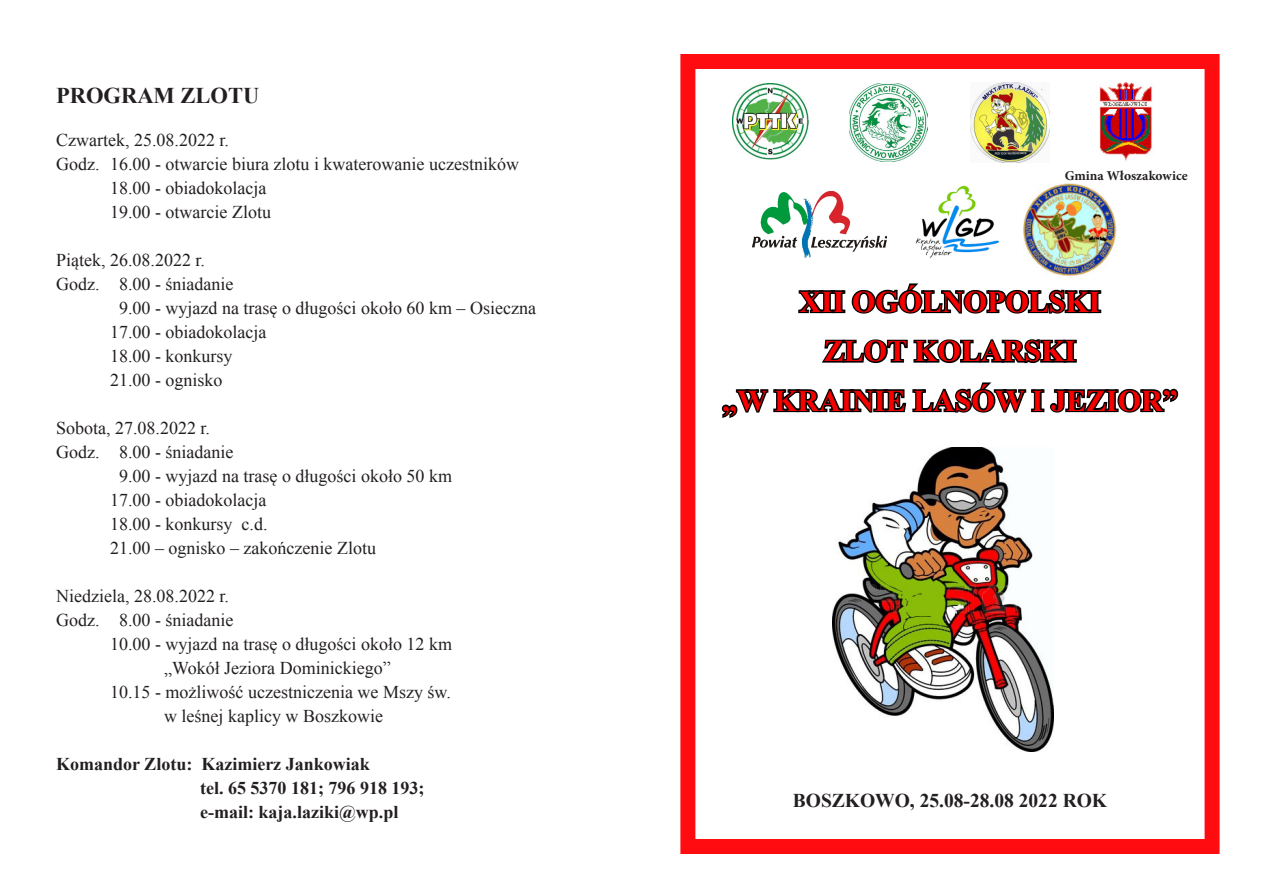
<style>
.page{position:relative;width:1263px;height:893px;background:#fff}
.page>*{position:absolute;margin:0;border:0;box-sizing:border-box;transform-origin:0 0}
.t1{font:700 30px "Times New Roman";color:#f90000}
.t2{font:700 22.5px "Times New Roman";color:#231f20}
.t3{font:700 19.5px "Times New Roman";color:#231f20}
.t4{font:18px "Times New Roman";color:#231f20}
.t5{font:700 18px "Times New Roman";color:#231f20}
.t6{font:700 13.5px "Minion Pro";color:#231f20}
</style>
<div class="page">
<svg style="left:798px;top:283px;width:304px;height:31px"></svg>
<svg style="left:821px;top:339px;width:256px;height:25px"></svg>
<svg style="left:721px;top:382px;width:458px;height:36px"></svg>
<div style="left:680px;top:54px;width:539px;height:800px;border:15px solid #ff0c10"></div>
<img style="left:832px;top:448px;width:221px;height:304px">
<img style="left:1099px;top:82px;width:53px;height:79px">
<img style="left:753px;top:191px;width:134px;height:67px">
<img style="left:970px;top:83px;width:80px;height:79px">
<img style="left:849px;top:83px;width:78px;height:78px">
<img style="left:915px;top:185px;width:85px;height:73px">
<img style="left:732px;top:84px;width:76px;height:76px">
<img style="left:1023px;top:183px;width:93px;height:94px">
<p class="t2" style="left:56px;top:80px;width:65px">PROGRA</p>
<p class="t2" style="left:154px;top:80px;width:107px">M ZLOTU</p>
<p class="t4" style="left:56px;top:128px;width:174px">Czwartek, 25.08.2022 r.</p>
<p class="t4" style="left:56px;top:152px;width:464px">Godz. 16.00 - otwarcie biura zlotu i kwaterowanie uczestników</p>
<p class="t4" style="left:110px;top:176px;width:158px">18.00 - obiadokolacja</p>
<p class="t4" style="left:110px;top:200px;width:162px">19.00 - otwarcie Zlotu</p>
<p class="t4" style="left:56px;top:248px;width:150px">Piątek, 26.08.2022 r.</p>
<p class="t4" style="left:56px;top:272px;width:179px">Godz. 8.00 - śniadanie</p>
<p class="t4" style="left:119px;top:296px;width:418px">9.00 - wyjazd na trasę o długości około 60 km – Osieczna</p>
<p class="t4" style="left:110px;top:320px;width:158px">17.00 - obiadokolacja</p>
<p class="t4" style="left:110px;top:344px;width:124px">18.00 - konkursy</p>
<p class="t4" style="left:110px;top:368px;width:114px">21.00 - ognisko</p>
<p class="t4" style="left:56px;top:416px;width:156px">Sobota, 27.08.2022 r.</p>
<p class="t4" style="left:56px;top:440px;width:179px">Godz. 8.00 - śniadanie</p>
<p class="t4" style="left:119px;top:464px;width:334px">9.00 - wyjazd na trasę o długości około 50 km</p>
<p class="t4" style="left:110px;top:488px;width:158px">17.00 - obiadokolacja</p>
<p class="t4" style="left:110px;top:512px;width:159px">18.00 - konkursy c.d.</p>
<p class="t4" style="left:110px;top:536px;width:267px">21.00 – ognisko – zakończenie Zlotu</p>
<p class="t4" style="left:56px;top:584px;width:174px">Niedziela, 28.08.2022 r.</p>
<p class="t4" style="left:56px;top:608px;width:179px">Godz. 8.00 - śniadanie</p>
<p class="t4" style="left:110px;top:632px;width:343px">10.00 - wyjazd na trasę o długości około 12 km</p>
<p class="t4" style="left:164px;top:656px;width:228px">„Wokół Jeziora Dominickiego”</p>
<p class="t4" style="left:110px;top:680px;width:342px">10.15 - możliwość uczestniczenia we Mszy św.</p>
<p class="t4" style="left:164px;top:704px;width:220px">w leśnej kaplicy w Boszkowie</p>
<p class="t5" style="left:56px;top:752px;width:315px">Komandor Zlotu: Kazimierz Jankowiak</p>
<p class="t5" style="left:200px;top:776px;width:226px">tel. 65 5370 181; 796 918 193;</p>
<p class="t5" style="left:200px;top:800px;width:200px">e-mail: kaja.laziki@wp.pl</p>
<p class="t6" style="left:1065px;top:166px;width:124px">Gmina Włoszakowice</p>
<p class="t1" style="left:799px;top:281px;width:284px">XII Ogólnopolski</p>
<p class="t1" style="left:824px;top:330px;width:235px">Zlot Kolarski</p>
<p class="t1" style="left:722px;top:380px;width:457px">„W krainie lasów i jezior”</p>
<p class="t3" style="left:793px;top:787px;width:316px">BOSZKOWO, 25.08-28.08 2022 ROK</p>
</div>
